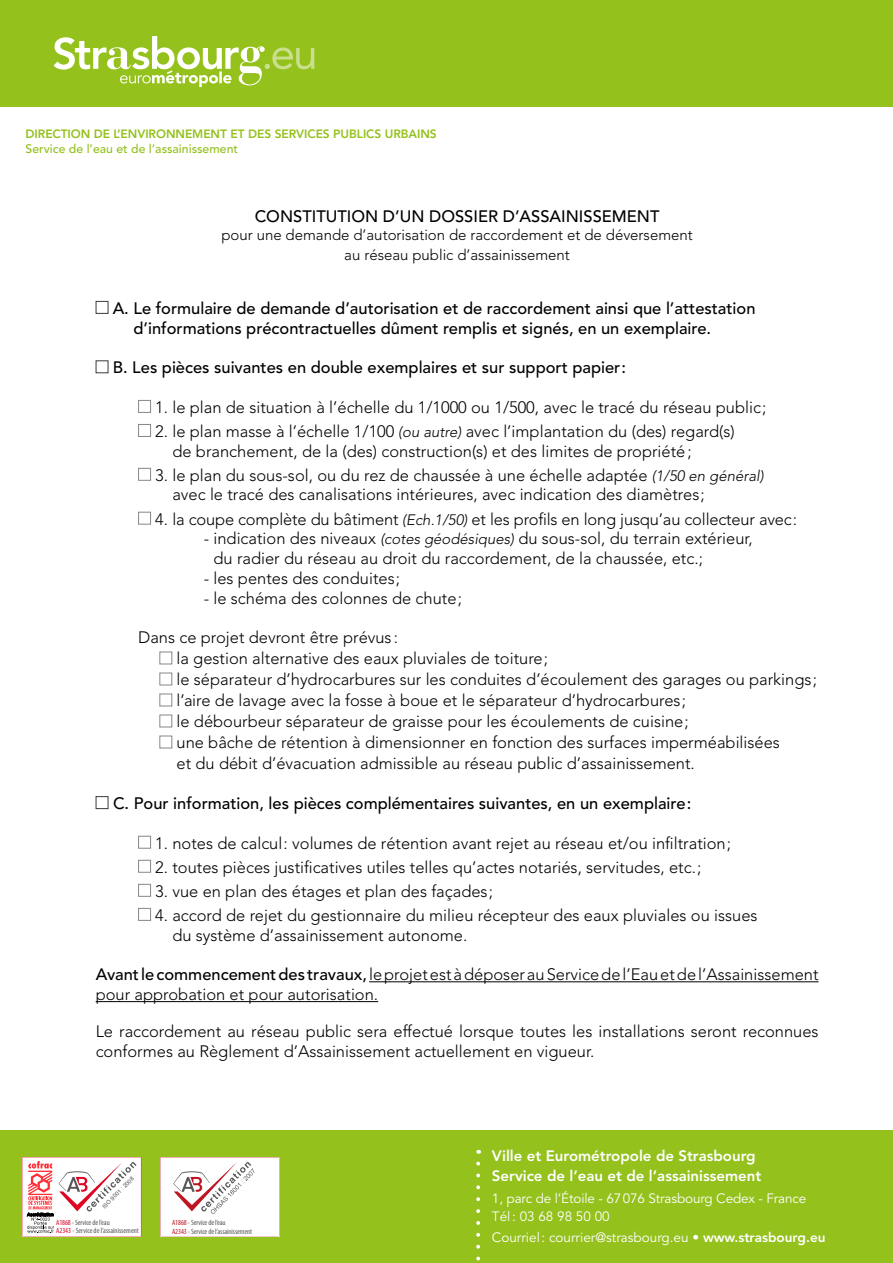
<style>
.page{position:relative;width:893px;height:1263px;background:#fff}
.page>*{position:absolute;margin:0;border:0;box-sizing:border-box;transform-origin:0 0}
.t1{font:300 16.5px/19.8px "Avenir";color:#000}
.t2{font:500 16.5px/19.8px "Avenir";color:#000}
.t3{font:300 15px/19.8px "Avenir";color:#000;text-align:center}
.t4{font:800 15px/19.5px "Avenir";color:#fff}
.t5{font:13.5px/18px "Avenir";letter-spacing:-.005em;color:#fff}
.t6{font:500 12.3px "Avenir";color:#94c11c}
.t7{font:800 12px "Avenir";letter-spacing:-.005em;color:#94c11c}
.t8{font:condensed 7.65px "Myriad Pro";letter-spacing:-.01em;color:#565656}
.t9{font:5.7px "Arial";color:#565656}
.s1{font-style:italic;font-size:15px}
.s2{font-weight:500}
.s3{color:#da0524}
.s4{color:#db0523}
.s5{color:#ba1724}
.s6{color:#bb1623}
.s7{font-weight:800}
</style>
<div class="page">
<hr style="left:369px;top:981px;width:450px;height:1px;background:#000">
<hr style="left:96px;top:1001px;width:282px;height:1px;background:#000">
<div style="left:96px;top:301px;width:12px;height:13px;border:1px solid #3b3b3a"></div>
<div style="left:96px;top:360px;width:12px;height:13px;border:1px solid #3b3b3a"></div>
<div style="left:138px;top:400px;width:13px;height:13px;border:1px solid #878786"></div>
<div style="left:138px;top:424px;width:13px;height:13px;border:1px solid #878786"></div>
<div style="left:138px;top:468px;width:13px;height:13px;border:1px solid #878786"></div>
<div style="left:138px;top:512px;width:13px;height:12px;border:1px solid #878786"></div>
<div style="left:159px;top:652px;width:13px;height:12px;border:1px solid #878786"></div>
<div style="left:159px;top:673px;width:13px;height:12px;border:1px solid #878786"></div>
<div style="left:159px;top:694px;width:13px;height:12px;border:1px solid #878786"></div>
<div style="left:159px;top:715px;width:13px;height:12px;border:1px solid #878786"></div>
<div style="left:159px;top:736px;width:13px;height:12px;border:1px solid #878786"></div>
<div style="left:96px;top:796px;width:12px;height:13px;border:1px solid #3b3b3a"></div>
<div style="left:138px;top:836px;width:13px;height:12px;border:1px solid #878786"></div>
<div style="left:138px;top:860px;width:13px;height:13px;border:1px solid #878786"></div>
<div style="left:138px;top:884px;width:13px;height:13px;border:1px solid #878786"></div>
<div style="left:138px;top:908px;width:13px;height:13px;border:1px solid #878786"></div>
<div style="left:0;top:0;width:893px;height:107px;background:#94c11c"></div>
<svg style="left:54px;top:36px;width:260px;height:51px"></svg>
<div style="left:0;top:1130px;width:893px;height:133px;background:#94c11c"></div>
<svg style="left:476px;top:1163px;width:4px;height:98px"></svg>
<svg style="left:22px;top:1157px;width:119px;height:79px;background:#f3dfe1"></svg>
<svg style="left:160px;top:1157px;width:119px;height:79px;background:#f5efef"></svg>
<p class="t7" style="left:26px;top:127px;width:413px">DIRECTION DE L’ENVIRONNEMENT ET DES SERVICES PUBLICS URBAINS</p>
<p class="t6" style="left:26px;top:142px;width:214px">Service de l’eau et de l’assainissement</p>
<p class="t2" style="left:255px;top:207px;width:406px">CONSTITUTION D’UN DOSSIER D’ASSAINISSEMENT</p>
<p class="t3" style="left:221px;top:225px;width:473px">pour une demande d’autorisation de raccordement et de déversement au réseau public d’assainissement</p>
<p class="t2" style="left:133px;top:299px;width:624px;text-indent:-21px">A. Le formulaire de demande d’autorisation et de raccordement ainsi que l’attestation d’informations précontractuelles dûment remplis et signés, en un exemplaire.</p>
<p class="t2" style="left:113px;top:358px;width:515px">B. Les pièces suivantes en double exemplaires et sur support papier:</p>
<p class="t1" style="left:155px;top:397px;width:613px">1. le plan de situation à l’échelle du 1/1000 ou 1/500, avec le tracé du réseau public;</p>
<p class="t1" style="left:172px;top:421px;width:564px;text-indent:-17px">2. le plan masse à l’échelle 1/100 <span class="s1">(ou autre)</span> avec l’implantation du (des) regard(s) de branchement, de la (des) construction(s) et des limites de propriété;</p>
<p class="t1" style="left:172px;top:465px;width:593px;text-indent:-17px">3. le plan du sous-sol, ou du rez de chaussée à une échelle adaptée <span class="s1">(1/50 en général) </span>avec le tracé des canalisations intérieures, avec indication des diamètres;</p>
<p class="t1" style="left:155px;top:509px;width:643px">4. la coupe complète du bâtiment <span class="s1">(Ech.1/50)</span> et les profils en long jusqu’au collecteur avec:</p>
<p class="t1" style="left:213px;top:529px;width:541px;text-indent:-10px">- indication des niveaux <span class="s1">(cotes géodésiques)</span> du sous-sol, du terrain extérieur, du radier du réseau au droit du raccordement, de la chaussée, etc.;</p>
<p class="t1" style="left:204px;top:568px;width:198px">- les pentes des conduites;</p>
<p class="t1" style="left:204px;top:588px;width:260px">- le schéma des colonnes de chute;</p>
<p class="t1" style="left:176px;top:627px;width:642px;line-height:21px;text-indent:-38px">Dans ce projet devront être prévus :<br>la gestion alternative des eaux pluviales de toiture;<br>le séparateur d’hydrocarbures sur les conduites d’écoulement des garages ou parkings; l’aire de lavage avec la fosse à boue et le séparateur d’hydrocarbures;<br>le débourbeur séparateur de graisse pour les écoulements de cuisine;<br>une bâche de rétention à dimensionner en fonction des surfaces imperméabilisées<br>et du débit d’évacuation admissible au réseau public d’assainissement.</p>
<p class="t2" style="left:113px;top:794px;width:580px">C. Pour information, les pièces complémentaires suivantes, en un exemplaire:</p>
<p class="t1" style="left:155px;top:833px;width:577px">1. notes de calcul: volumes de rétention avant rejet au réseau et/ou infiltration;</p>
<p class="t1" style="left:155px;top:857px;width:548px">2. toutes pièces justificatives utiles telles qu’actes notariés, servitudes, etc.;</p>
<p class="t1" style="left:155px;top:881px;width:339px">3. vue en plan des étages et plan des façades;</p>
<p class="t1" style="left:172px;top:905px;width:587px;text-indent:-17px">4. accord de rejet du gestionnaire du milieu récepteur des eaux pluviales ou issues du système d’assainissement autonome.</p>
<p class="t1" style="left:96px;top:964px;width:724px"><span class="s2">Avant le commencement des travaux,</span>le projet est à déposer au Service de l’Eau et de l’Assainissement pour approbation et pour autorisation.</p>
<p class="t1" style="left:96px;top:1021px;width:724px">Le raccordement au réseau public sera effectué lorsque toutes les installations seront reconnues conformes au Règlement d’Assainissement actuellement en vigueur.</p>
<p class="t9" style="left:101px;top:1205px;width:43px;rotate:-45deg">ISO 9001 : 2008</p>
<p class="t8" style="left:56px;top:1217px;width:55px"><span class="s3">A1868</span> - Service de l’eau</p>
<p class="t8" style="left:56px;top:1225px;width:84px"><span class="s4">A2343</span> - Service de l’assainissement</p>
<p class="t8" style="left:172px;top:1218px;width:55px"><span class="s5">A1868</span> - Service de l’eau</p>
<p class="t8" style="left:172px;top:1227px;width:82px"><span class="s6">A2343</span>- Service de l’assainissement</p>
<p class="t4" style="left:492px;top:1146px;width:271px">Ville et Eurométropole de Strasbourg<br>Service de l’eau et de l’assainissement</p>
<p class="t5" style="left:492px;top:1190px;width:316px">1, parc de l’Étoile - 67076 Strasbourg Cedex - France<br>Tél: 03 68 98 50 00</p>
<p class="t5" style="left:492px;top:1228px;width:335px">Courriel: courrier@strasbourg.eu • <span class="s7">www.strasbourg.eu</span></p>
</div>
